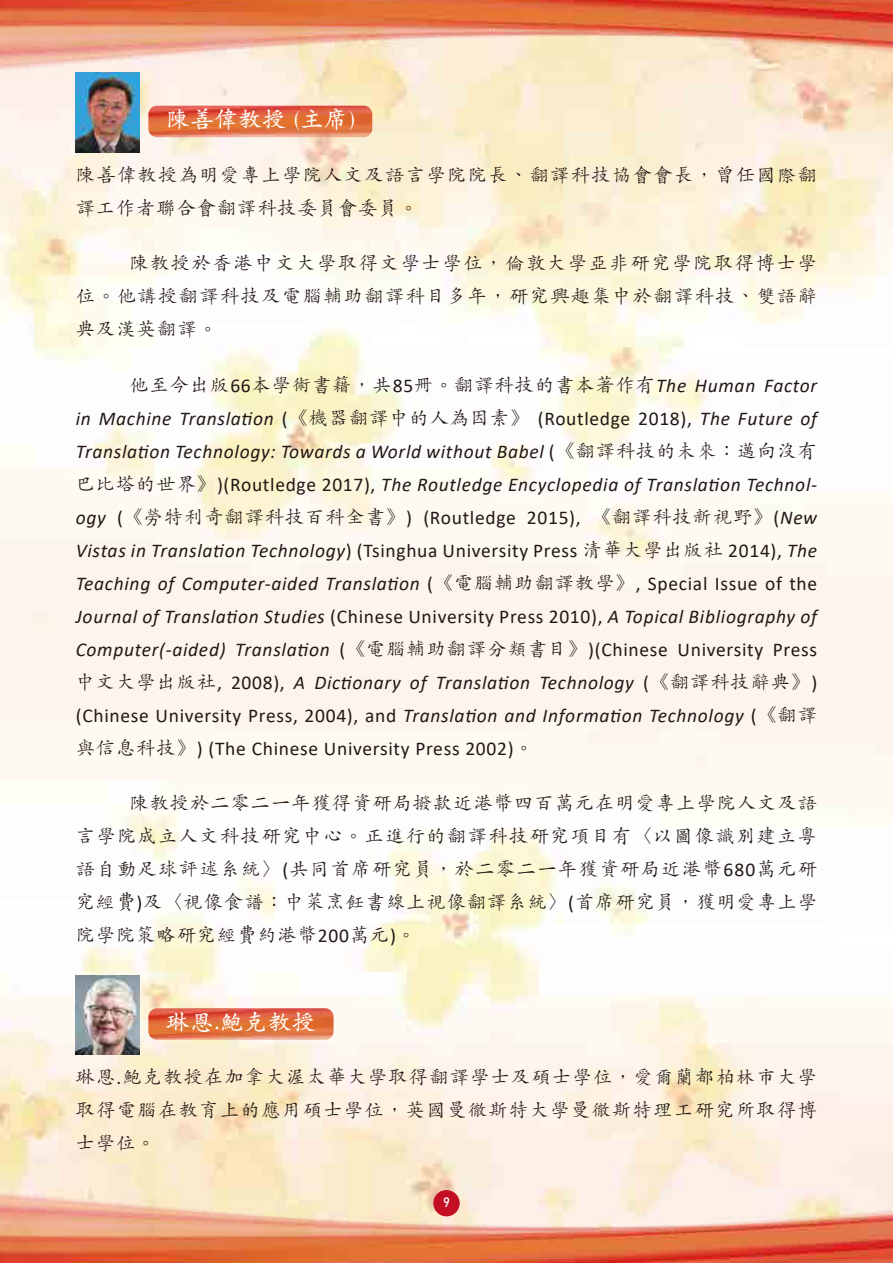
<style>
.page{position:relative;width:893px;height:1263px;background:#fff}
.page>*{position:absolute;margin:0;border:0;box-sizing:border-box;transform-origin:0 0}
.t1{font:600 24px "M Kai HK";color:#fff}
.t2{font:italic 19.5px/33px "Calibri";letter-spacing:.035em;color:#221815;text-align:justify}
.t3{font:500 19.5px/33px "M Kai HK";letter-spacing:.06em;color:#221815;text-align:justify}
.t4{font:500 19.5px "M Kai HK";letter-spacing:.035em;color:#221815}
.t5{font:13.5px "Bahnschrift";color:#fff}
.s1{font-family:"Calibri";font-weight:400}
.s2{font-family:"Calibri";font-weight:400;font-style:italic}
.s3{font-style:normal}
.s4{font-family:"M Kai HK";font-weight:500;font-style:normal}
</style>
<div class="page">
<img style="left:0;top:72px;width:893px;height:1118px">
<img style="left:0;top:1190px;width:893px;height:73px">
<img style="left:0;top:0;width:893px;height:72px">
<div style="left:433px;top:1190px;width:27px;height:26px;background:#c30e23;border-radius:50%"></div>
<img style="left:148px;top:1008px;width:186px;height:32px">
<img style="left:148px;top:106px;width:224px;height:31px">
<img style="left:76px;top:975px;width:64px;height:80px">
<img style="left:76px;top:72px;width:64px;height:80px">
<p class="t1" style="left:166px;top:103px;width:191px">陳善偉教授 (主席)</p>
<p class="t3" style="left:76px;top:157px;width:743px">陳善偉教授為明愛專上學院人文及語言學院院長、翻譯科技協會會長，曾任國際翻譯工作者聯合會翻譯科技委員會委員。</p>
<p class="t3" style="left:76px;top:246px;width:743px;text-indent:54px">陳教授於香港中文大學取得文學士學位，倫敦大學亞非研究學院取得博士學位。他講授翻譯科技及電腦輔助翻譯科目多年，研究興趣集中於翻譯科技、雙語辭典及漢英翻譯。</p>
<p class="t4" style="left:76px;top:371px;width:743px">　　 他至今出版<span class="s1">66</span>本學術書籍，共<span class="s1">85</span>冊。翻譯科技的書本著作有<span class="s2">The Human Factor</span></p>
<p class="t2" style="left:76px;top:401px;width:743px">in Machine Translation <span class="s3">(</span><span class="s4">《機器翻譯中的人為因素》</span> <span class="s3">(Routledge 2018),</span> The Future of Translation Technology: Towards a World without Babel <span class="s3">(</span><span class="s4">《翻譯科技的未來：邁向沒有巴比塔的世界》</span><span class="s3">)(Routledge 2017),</span> The Routledge Encyclopedia of Translation Technol-</p>
<p class="t4" style="left:76px;top:503px;width:743px"><span class="s2">ogy</span> <span class="s1">(</span>《勞特利奇翻譯科技百科全書》<span class="s1">) (Routledge 2015),</span> 《翻譯科技新視野》<span class="s1">(</span><span class="s2">New</span></p>
<p class="t2" style="left:76px;top:533px;width:743px">Vistas in Translation Technology<span class="s3">) (Tsinghua University Press</span> <span class="s4">清華大學出版社</span> <span class="s3">2014),</span> The Teaching of Computer-aided Translation <span class="s3">(</span><span class="s4">《電腦輔助翻譯教學》</span><span class="s3">, Special Issue of the </span>Journal of Translation Studies <span class="s3">(Chinese University Press 2010),</span> A Topical Bibliography of Computer(-aided) Translation <span class="s3">(</span><span class="s4">《電腦輔助翻譯分類書目》</span><span class="s3">)(Chinese University Press</span><span class="s4">中文大學出版社</span><span class="s3">, 2008),</span> A Dictionary of Translation Technology <span class="s3">(</span><span class="s4">《翻譯科技辭典》</span><span class="s3">) (Chinese University Press, 2004), and</span> Translation and Information Technology <span class="s3">(</span><span class="s4">《翻譯與信息科技》</span><span class="s3">) (The Chinese University Press 2002)</span><span class="s4">。</span></p>
<p class="t3" style="left:76px;top:785px;width:743px;text-indent:54px">陳教授於二零二一年獲得資研局撥款近港幣四百萬元在明愛專上學院人文及語言學院成立人文科技研究中心。正進行的翻譯科技研究項目有〈以圖像識別建立粵語自動足球評述系統〉<span class="s1">(</span>共同首席研究員，於二零二一年獲資研局近港幣<span class="s1">680</span>萬元研究經費<span class="s1">)</span>及〈視像食譜：中菜烹飪書線上視像翻譯系統〉<span class="s1">(</span>首席研究員，獲明愛專上學院學院策略研究經費約港幣<span class="s1">200</span>萬元<span class="s1">)</span>。</p>
<p class="t1" style="left:166px;top:1005px;width:151px">琳恩.鮑克教授</p>
<p class="t3" style="left:76px;top:1059px;width:743px">琳恩<span class="s1">.</span>鮑克教授在加拿大渥太華大學取得翻譯學士及碩士學位，愛爾蘭都柏林市大學取得電腦在教育上的應用碩士學位，英國曼徹斯特大學曼徹斯特理工研究所取得博士學位。</p>
<p class="t5" style="left:443px;top:1192px;width:8px">9</p>
</div>
